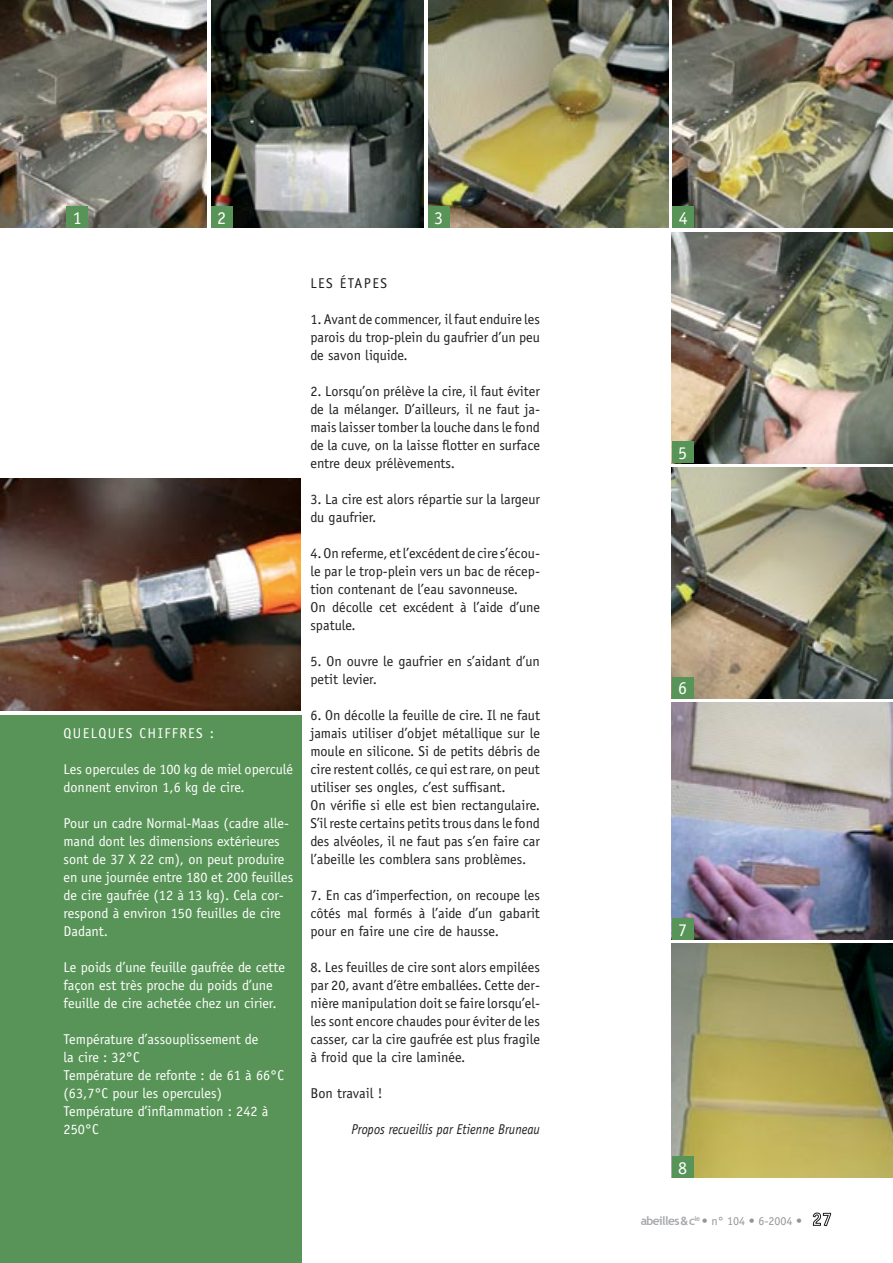
<style>
.page{position:relative;width:893px;height:1263px;background:#fff}
.page>*{position:absolute;margin:0;border:0;box-sizing:border-box;transform-origin:0 0}
.t1{font:18px "Officina Sans";color:#fff}
.t2{font:14.25px/18px "Officina Sans";color:#231f20;text-align:justify}
.t3{font:14.25px/18px "Officina Sans";color:#fff}
.t4{font:italic 14.25px "Officina Sans";color:#231f20;scale:.9 1}
.t5{font:14.25px "Officina Sans";letter-spacing:.1em;color:#fff}
.t6{font:14.25px "Officina Sans";letter-spacing:.1em;color:#231f20}
.t7{font:12px "Officina Sans";color:#939598}
.s1{font-family:"Trebuchet MS";font-weight:700;color:#a7a9ac}
.s2{font-weight:700;color:#a7a9ac}
</style>
<div class="page">
<div style="left:0;top:715px;width:302px;height:548px;background:#589457"></div>
<svg style="left:813px;top:1213px;width:18px;height:14px"></svg>
<img style="left:672px;top:702px;width:221px;height:237px">
<img style="left:672px;top:943px;width:221px;height:235px">
<div style="left:672px;top:1156px;width:21px;height:22px;background:#589457"></div>
<div style="left:672px;top:918px;width:21px;height:22px;background:#589457"></div>
<img style="left:672px;top:467px;width:221px;height:231px">
<div style="left:672px;top:677px;width:21px;height:21px;background:#589457"></div>
<img style="left:672px;top:232px;width:221px;height:231px">
<div style="left:672px;top:442px;width:21px;height:21px;background:#589457"></div>
<img style="left:672px;top:0;width:221px;height:228px">
<div style="left:672px;top:207px;width:22px;height:21px;background:#589457"></div>
<img style="left:428px;top:0;width:240px;height:228px">
<div style="left:428px;top:207px;width:21px;height:21px;background:#589457"></div>
<img style="left:211px;top:0;width:213px;height:228px">
<div style="left:211px;top:207px;width:21px;height:21px;background:#589457"></div>
<img style="left:0;top:0;width:207px;height:228px">
<div style="left:67px;top:207px;width:21px;height:21px;background:#589457"></div>
<img style="left:0;top:479px;width:301px;height:231px">
<p class="t1" style="left:73px;top:207px;width:10px">1</p>
<p class="t1" style="left:217px;top:207px;width:10px">2</p>
<p class="t1" style="left:434px;top:207px;width:10px">3</p>
<p class="t1" style="left:679px;top:207px;width:10px">4</p>
<p class="t5" style="left:64px;top:725px;width:152px">QUELQUES CHIFFRES :</p>
<p class="t3" style="left:64px;top:760px;width:231px">Les opercules de 100 kg de miel operculé donnent environ 1,6 kg de cire.</p>
<p class="t3" style="left:64px;top:814px;width:231px">Pour un cadre Normal-Maas (cadre alle&shy;mand dont les dimensions extérieures sont de 37 X 22 cm), on peut produire en une journée entre 180 et 200 feuilles de cire gaufrée (12 à 13 kg). Cela cor&shy;respond à environ 150 feuilles de cire Dadant.</p>
<p class="t3" style="left:64px;top:958px;width:223px">Le poids d’une feuille gaufrée de cette façon est très proche du poids d’une feuille de cire achetée chez un cirier.</p>
<p class="t3" style="left:64px;top:1030px;width:196px">Température d’assouplissement de la cire : 32°C</p>
<p class="t3" style="left:64px;top:1066px;width:222px">Température de refonte : de 61 à 66°C (63,7°C pour les opercules)</p>
<p class="t3" style="left:64px;top:1102px;width:206px">Température d’inflammation : 242 à<br>250°C</p>
<p class="t6" style="left:310px;top:275px;width:78px">LES ÉTAPES</p>
<p class="t2" style="left:310px;top:310px;width:231px">1. Avant de commencer, il faut enduire les parois du trop-plein du gaufrier d’un peu de savon liquide.</p>
<p class="t2" style="left:310px;top:382px;width:231px">2. Lorsqu’on prélève la cire, il faut éviter de la mélanger. D’ailleurs, il ne faut ja&shy;mais laisser tomber la louche dans le fond de la cuve, on la laisse flotter en surface entre deux prélèvements.</p>
<p class="t2" style="left:310px;top:490px;width:231px">3. La cire est alors répartie sur la largeur du gaufrier.</p>
<p class="t2" style="left:310px;top:544px;width:231px">4. On referme, et l’excédent de cire s’écou&shy;le par le trop-plein vers un bac de récep&shy;tion contenant de l’eau savonneuse.</p>
<p class="t2" style="left:310px;top:598px;width:231px">On décolle cet excédent à l’aide d’une spatule.</p>
<p class="t2" style="left:310px;top:652px;width:231px">5. On ouvre le gaufrier en s’aidant d’un petit levier.</p>
<p class="t2" style="left:310px;top:706px;width:231px">6. On décolle la feuille de cire. Il ne faut jamais utiliser d’objet métallique sur le moule en silicone. Si de petits débris de cire restent collés, ce qui est rare, on peut utiliser ses ongles, c’est suffisant.</p>
<p class="t2" style="left:310px;top:796px;width:231px">On vérifie si elle est bien rectangulaire.<br>S’il reste certains petits trous dans le fond des alvéoles, il ne faut pas s’en faire car l’abeille les comblera sans problèmes.</p>
<p class="t2" style="left:310px;top:886px;width:231px">7. En cas d’imperfection, on recoupe les côtés mal formés à l’aide d’un gabarit pour en faire une cire de hausse.</p>
<p class="t2" style="left:310px;top:958px;width:231px">8. Les feuilles de cire sont alors empilées par 20, avant d’être emballées. Cette der&shy;nière manipulation doit se faire lorsqu’el&shy;les sont encore chaudes pour éviter de les casser, car la cire gaufrée est plus fragile à froid que la cire laminée.</p>
<p class="t2" style="left:310px;top:1084px;width:74px">Bon travail !</p>
<p class="t4" style="left:352px;top:1121px;width:211px">Propos recueillis par Etienne Bruneau</p>
<p class="t1" style="left:678px;top:443px;width:10px">5</p>
<p class="t1" style="left:678px;top:678px;width:10px">6</p>
<p class="t1" style="left:678px;top:919px;width:10px">7</p>
<p class="t1" style="left:678px;top:1157px;width:10px">8</p>
<p class="t7" style="left:641px;top:1214px;width:163px"><span class="s1">abeilles</span><span class="s2">&amp;</span><span class="s1">c</span><sup>ie</sup> • n° 104 • 6-2004 •</p>
</div>
